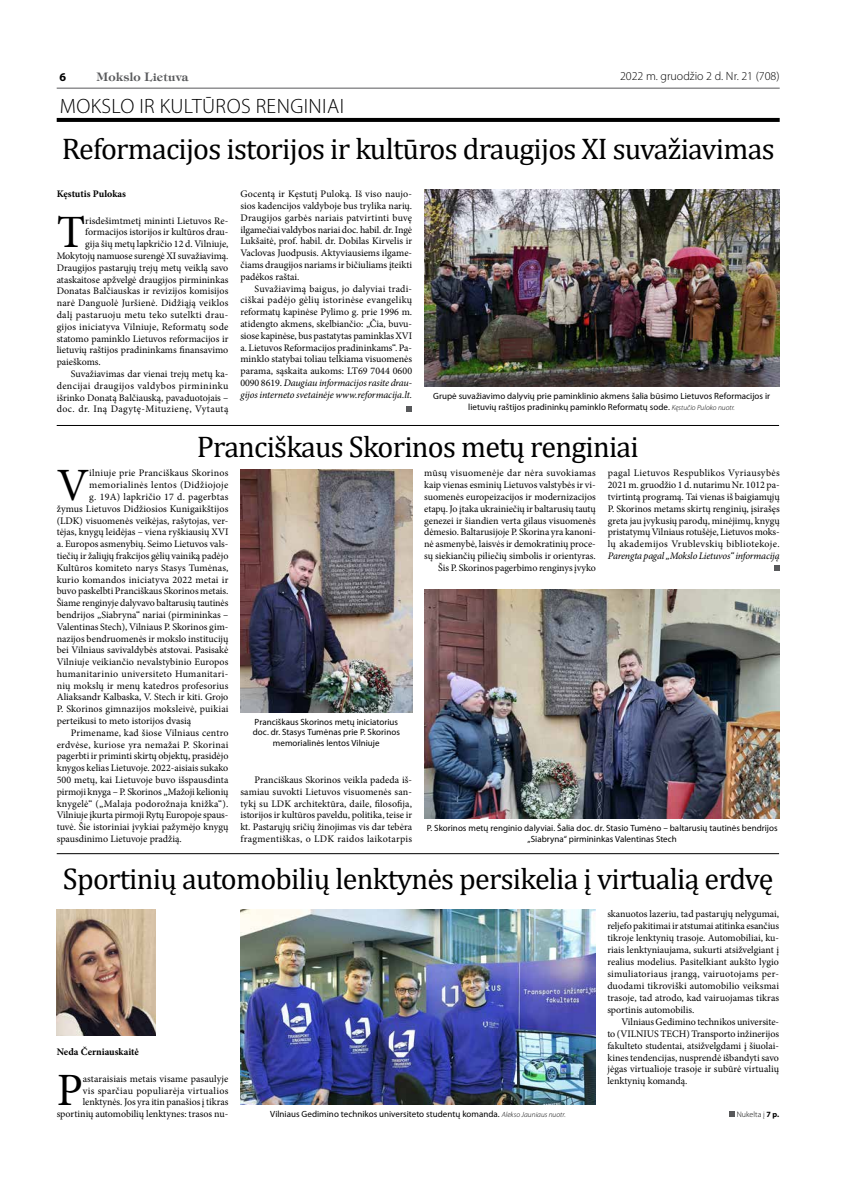
<style>
.page{position:relative;width:842px;height:1191px;background:#fff}
.page>*{position:absolute;margin:0;border:0;box-sizing:border-box;transform-origin:0 0}
.t1{font:46.3px "Minion Pro";color:#000}
.t2{font:30px "Cambria";letter-spacing:-.025em;color:#000}
.t3{font:300 20.8px "Myriad Pro";letter-spacing:.02em;color:#000}
.t4{font:300 12px "Myriad Pro";color:#000}
.t5{font:700 12px "Tinklas";color:#58595b}
.t6{font:700 12px "Myriad Pro";color:#000}
.t7{font:10px/11.8px "Minion Pro";color:#000;text-align:justify}
.t8{font:10px "Minion Pro";letter-spacing:.02em;color:#000}
.t9{font:10px "Minion Pro";letter-spacing:.025em;color:#000}
.t10{font:10px "Minion Pro";letter-spacing:.035em;color:#000}
.t11{font:italic 10px "Minion Pro";letter-spacing:-.02em;color:#000}
.t12{font:10px "Minion Pro";letter-spacing:.04em;color:#000}
.t13{font:700 10px "Minion Pro";color:#000}
.t14{font:9px/10.8px "Myriad Pro";color:#000;text-align:center}
.t15{font:300 8px "Myriad Pro";color:#000}
.s1{font-style:italic}
.s2{font-weight:300;font-style:italic;font-size:7.5px}
.s3{font-weight:700}
</style>
<div class="page">
<hr style="left:57px;top:88px;width:723px;height:1px;background:#58595b">
<svg style="left:57px;top:118px;width:723px;height:4px;background:#040404"></svg>
<svg style="left:406px;top:406px;width:6px;height:6px"></svg>
<img style="left:424px;top:190px;width:355px;height:197px">
<hr style="left:57px;top:425px;width:722px;height:1px;background:#000">
<svg style="left:774px;top:565px;width:6px;height:6px"></svg>
<img style="left:240px;top:469px;width:172px;height:243px">
<img style="left:424px;top:589px;width:355px;height:229px">
<hr style="left:57px;top:853px;width:722px;height:1px;background:#000">
<img style="left:57px;top:909px;width:99px;height:126px">
<img style="left:240px;top:909px;width:355px;height:195px">
<svg style="left:729px;top:1111px;width:6px;height:6px"></svg>
<p class="t6" style="left:60px;top:69px;width:8px">6</p>
<p class="t5" style="left:97px;top:69px;width:93px">Mokslo Lietuva</p>
<p class="t4" style="left:620px;top:69px;width:161px">2022 m. gruodžio 2 d. Nr. 21 (708)</p>
<h3 class="t3" style="left:60px;top:95px;width:286px">MOKSLO IR KULTŪROS RENGINIAI</h3>
<h2 class="t2" style="left:62px;top:131px;width:714px">Reformacijos istorijos ir kultūros draugijos XI suvažiavimas</h2>
<p class="t13" style="left:57px;top:187px;width:71px">Kęstutis Pulokas</p>
<h1 class="t1" style="left:57px;top:201px;width:30px">T</h1>
<p class="t7" style="left:85px;top:215px;width:145px">risdešimtmetį mininti Lietuvos Re-</p>
<p class="t7" style="left:240px;top:188px;width:173px">Gocentą ir Kęstutį Puloką. Iš viso naujo&shy;sios kadencijos valdyboje bus trylika narių.<br>Draugijos garbės nariais patvirtinti buvę ilgamečiai valdybos nariai doc. habil. dr. Ingė Lukšaitė, prof. habil. dr. Dobilas Kirvelis ir Vaclovas Juodpusis. Aktyviausiems ilgame&shy;čiams draugijos nariams ir bičiuliams įteikti padėkos raštai.</p>
<p class="t7" style="left:240px;top:282px;width:173px;text-indent:14px">Suvažiavimą baigus, jo dalyviai tradi&shy;ciškai padėjo gėlių istorinėse evangelikų reformatų kapinėse Pylimo g. prie 1996 m. atidengto akmens, skelbiančio: „Čia, buvu&shy;siose kapinėse, bus pastatytas paminklas XVI a. Lietuvos Reformacijos pradininkams“. Pa&shy;minklo statybai toliau telkiama visuomenės parama, sąskaita aukoms: LT69 7044 0600<br>0090 8619. <span class="s1">Daugiau informacijos rasite drau&shy;gijos interneto svetainėje www.reformacija.lt.</span></p>
<p class="t7" style="left:85px;top:226px;width:145px">formacijos istorijos ir kultūros drau-</p>
<p class="t7" style="left:85px;top:238px;width:145px">gija šių metų lapkričio 12 d. Vilniuje,</p>
<p class="t7" style="left:57px;top:250px;width:173px">Mokytojų namuose surengė XI suvažiavimą.</p>
<p class="t7" style="left:57px;top:262px;width:173px">Draugijos pastarųjų trejų metų veiklą savo</p>
<p class="t7" style="left:57px;top:274px;width:173px">ataskaitose apžvelgė draugijos pirmininkas</p>
<p class="t7" style="left:57px;top:285px;width:173px">Donatas Balčiauskas ir revizijos komisijos</p>
<p class="t8" style="left:57px;top:296px;width:173px">narė Danguolė Juršienė. Didžiąją veiklos</p>
<p class="t9" style="left:57px;top:308px;width:173px">dalį pastaruoju metu teko sutelkti drau-</p>
<p class="t8" style="left:57px;top:320px;width:173px">gijos iniciatyva Vilniuje, Reformatų sode</p>
<p class="t7" style="left:57px;top:332px;width:173px">statomo paminklo Lietuvos reformacijos ir</p>
<p class="t7" style="left:57px;top:344px;width:173px">lietuvių raštijos pradininkams finansavimo</p>
<p class="t7" style="left:57px;top:356px;width:46px">paieškoms.</p>
<p class="t7" style="left:71px;top:368px;width:159px">Suvažiavimas dar vienai trejų metų ka-</p>
<p class="t10" style="left:57px;top:379px;width:173px">dencijai draugijos valdybos pirmininku</p>
<p class="t7" style="left:57px;top:391px;width:173px">išrinko Donatą Balčiauską, pavaduotojais –</p>
<p class="t12" style="left:57px;top:402px;width:173px">doc. dr. Iną Dagytę-Mituzienę, Vytautą</p>
<p class="t14" style="left:433px;top:391px;width:338px">Grupė suvažiavimo dalyvių prie paminklinio akmens šalia būsimo Lietuvos Reformacijos ir lietuvių raštijos pradininkų paminklo Reformatų sode. <span class="s2">Kęstučio Puloko nuotr.</span></p>
<h2 class="t2" style="left:197px;top:429px;width:443px">Pranciškaus Skorinos metų renginiai</h2>
<h1 class="t1" style="left:57px;top:454px;width:34px">V</h1>
<p class="t8" style="left:89px;top:466px;width:141px">ilniuje prie Pranciškaus Skorinos</p>
<p class="t7" style="left:424px;top:467px;width:173px;text-align:right">mūsų visuomenėje dar nėra suvokiamas kaip vienas esminių Lietuvos valstybės ir vi&shy;suomenės europeizacijos ir modernizacijos etapų. Jo įtaka ukrainiečių ir baltarusių tautų genezei ir šiandien verta gilaus visuomenės dėmesio. Baltarusijoje P. Skorina yra kanoni&shy;nė asmenybė, laisvės ir demokratinių proce&shy;sų siekiančių piliečių simbolis ir orientyras.<br>Šis P. Skorinos pagerbimo renginys įvyko</p>
<p class="t7" style="left:608px;top:467px;width:173px">pagal Lietuvos Respublikos Vyriausybės 2021 m. gruodžio 1 d. nutarimu Nr. 1012 pa&shy;tvirtintą programą. Tai vienas iš baigiamųjų P. Skorinos metams skirtų renginių, įsirašęs greta jau įvykusių parodų, minėjimų, knygų pristatymų Vilniaus rotušėje, Lietuvos moks&shy;lų akademijos Vrublevskių bibliotekoje.</p>
<p class="t10" style="left:89px;top:478px;width:141px">memorialinės lentos (Didžiojoje</p>
<p class="t9" style="left:89px;top:490px;width:141px">g. 19A) lapkričio 17 d. pagerbtas</p>
<p class="t7" style="left:57px;top:503px;width:173px">žymus Lietuvos Didžiosios Kunigaikštijos</p>
<p class="t7" style="left:57px;top:514px;width:173px">(LDK) visuomenės veikėjas, rašytojas, ver-</p>
<p class="t7" style="left:57px;top:526px;width:173px">tėjas, knygų leidėjas – viena ryškiausių XVI</p>
<p class="t7" style="left:57px;top:538px;width:173px">a. Europos asmenybių. Seimo Lietuvos vals-</p>
<p class="t7" style="left:57px;top:550px;width:173px">tiečių ir žaliųjų frakcijos gėlių vainiką padėjo</p>
<p class="t7" style="left:57px;top:561px;width:173px">Kultūros komiteto narys Stasys Tumėnas,</p>
<p class="t8" style="left:57px;top:572px;width:173px">kurio komandos iniciatyva 2022 metai ir</p>
<p class="t7" style="left:57px;top:585px;width:173px">buvo paskelbti Pranciškaus Skorinos metais.</p>
<p class="t7" style="left:57px;top:597px;width:173px">Šiame renginyje dalyvavo baltarusių tautinės</p>
<p class="t7" style="left:57px;top:609px;width:173px">bendrijos „Siabryna“ nariai (pirmininkas –</p>
<p class="t7" style="left:57px;top:620px;width:173px">Valentinas Stech), Vilniaus P. Skorinos gim-</p>
<p class="t7" style="left:57px;top:632px;width:173px">nazijos bendruomenės ir mokslo institucijų</p>
<p class="t7" style="left:57px;top:644px;width:173px">bei Vilniaus savivaldybės atstovai. Pasisakė</p>
<p class="t7" style="left:57px;top:656px;width:173px">Vilniuje veikiančio nevalstybinio Europos</p>
<p class="t9" style="left:57px;top:667px;width:173px">humanitarinio universiteto Humanitari-</p>
<p class="t7" style="left:57px;top:679px;width:173px">nių mokslų ir menų katedros profesorius</p>
<p class="t7" style="left:57px;top:691px;width:173px">Aliaksandr Kalbaska, V. Stech ir kiti. Grojo</p>
<p class="t7" style="left:57px;top:703px;width:173px">P. Skorinos gimnazijos moksleivė, puikiai</p>
<p class="t7" style="left:57px;top:715px;width:136px">perteikusi to meto istorijos dvasią</p>
<p class="t7" style="left:71px;top:727px;width:159px">Primename, kad šiose Vilniaus centro</p>
<p class="t9" style="left:57px;top:737px;width:173px">erdvėse, kuriose yra nemažai P. Skorinai</p>
<p class="t7" style="left:57px;top:750px;width:173px">pagerbti ir priminti skirtų objektų, prasidėjo</p>
<p class="t7" style="left:57px;top:762px;width:173px">knygos kelias Lietuvoje. 2022-aisiais sukako</p>
<p class="t7" style="left:57px;top:774px;width:173px">500 metų, kai Lietuvoje buvo išspausdinta</p>
<p class="t7" style="left:57px;top:785px;width:173px">pirmoji knyga – P. Skorinos „Mažoji kelionių</p>
<p class="t8" style="left:57px;top:796px;width:173px">knygelė“ („Malaja podorožnaja knižka“).</p>
<p class="t7" style="left:57px;top:809px;width:173px">Vilniuje įkurta pirmoji Rytų Europoje spaus-</p>
<p class="t7" style="left:57px;top:821px;width:173px">tuvė. Šie istoriniai įvykiai pažymėjo knygų</p>
<p class="t7" style="left:57px;top:833px;width:127px">spausdinimo Lietuvoje pradžią.</p>
<p class="t11" style="left:608px;top:549px;width:173px">Parengta pagal „Mokslo Lietuvos“ informaciją</p>
<p class="t14" style="left:253px;top:716px;width:149px">Pranciškaus Skorinos metų iniciatorius doc. dr. Stasys Tumėnas prie P. Skorinos memorialinės lentos Vilniuje</p>
<p class="t7" style="left:240px;top:774px;width:173px;text-indent:14px">Pranciškaus Skorinos veikla padeda iš&shy;samiau suvokti Lietuvos visuomenės san&shy;tykį su LDK architektūra, daile, filosofija, istorijos ir kultūros paveldu, politika, teise ir kt. Pastarųjų sričių žinojimas vis dar tebėra fragmentiškas, o LDK raidos laikotarpis</p>
<h2 class="t2" style="left:63px;top:860px;width:712px">Sportinių automobilių lenktynės persikelia į virtualią erdvę</h2>
<p class="t14" style="left:427px;top:822px;width:353px">P. Skorinos metų renginio dalyviai. Šalia doc. dr. Stasio Tumėno – baltarusių tautinės bendrijos „Siabryna“ pirmininkas Valentinas Stech</p>
<p class="t13" style="left:57px;top:1045px;width:84px">Neda Černiauskaitė</p>
<h1 class="t1" style="left:57px;top:1059px;width:28px">P</h1>
<p class="t7" style="left:57px;top:1072px;width:173px;text-align:right">astaraisiais metais visame pasaulyje<br>vis sparčiau populiarėja virtualios lenktynės. Jos yra itin panašios į tikras sportinių automobilių lenktynes: trasos nu-</p>
<p class="t7" style="left:607px;top:907px;width:173px">skanuotos lazeriu, tad pastarųjų nelygumai, reljefo pakitimai ir atstumai atitinka esančius tikroje lenktynių trasoje. Automobiliai, ku&shy;riais lenktyniaujama, sukurti atsižvelgiant į realius modelius. Pasitelkiant aukšto lygio simuliatoriaus įrangą, vairuotojams per&shy;duodami tikroviški automobilio veiksmai trasoje, tad atrodo, kad vairuojamas tikras sportinis automobilis.</p>
<p class="t7" style="left:607px;top:1015px;width:173px;text-indent:14px">Vilniaus Gedimino technikos universite&shy;to (VILNIUS TECH) Transporto inžinerijos fakulteto studentai, atsižvelgdami į šiuolai&shy;kines tendencijas, nusprendė išbandyti savo jėgas virtualioje trasoje ir subūrė virtualių lenktynių komandą.</p>
<p class="t14" style="left:270px;top:1108px;width:297px">Vilniaus Gedimino technikos universiteto studentų komanda. <span class="s2">Alekso Jauniaus nuotr.</span></p>
<p class="t15" style="left:737px;top:1110px;width:44px">Nukelta į <span class="s3">7 p.</span></p>
</div>
